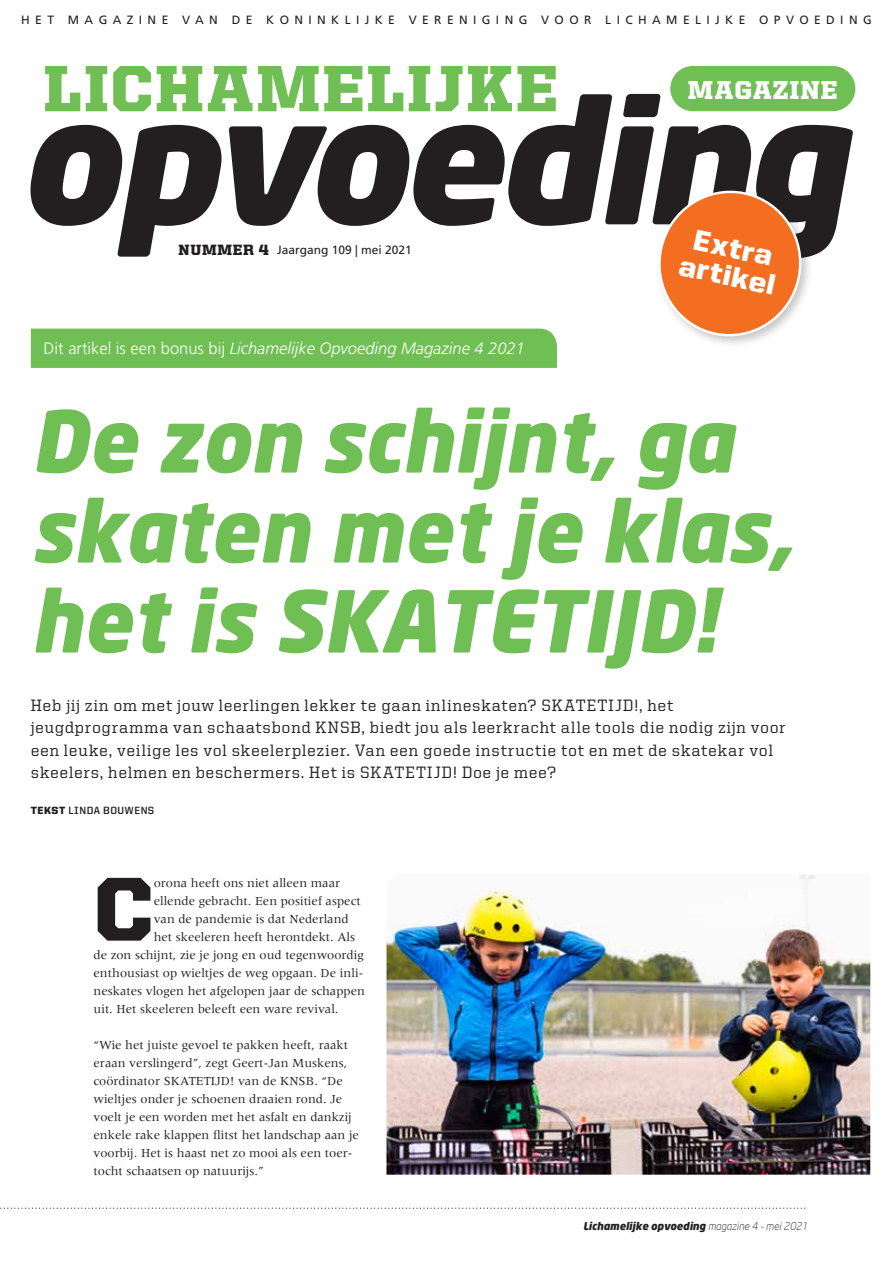
<style>
.page{position:relative;width:893px;height:1263px;background:#fff}
.page>*{position:absolute;margin:0;border:0;box-sizing:border-box;transform-origin:0 0}
.t1{font:italic 900 168.3px "Neo Sans";letter-spacing:-.035em;color:#231f20}
.t2{font:900 91.05px "United Serif Reg";color:#231f20}
.t3{font:italic 900 84px/90px "Neo Sans";color:#6fbf54}
.t4{font:900 65.7px "United Serif Reg";letter-spacing:.03em;color:#6fbf54}
.t5{font:900 29.1px/27.9px "United Sans Reg";color:#fff;text-align:center}
.t6{font:900 26.1px "United Serif Reg";letter-spacing:.035em;color:#fff}
.t7{font:500 16.5px/22.5px "United Serif Reg";letter-spacing:.05em;color:#231f20}
.t8{font:italic 300 16.5px "Frutiger LT Std";color:#fff}
.t9{font:12.75px/18px "Meridien LT Std";color:#231f20}
.t10{font:12px "Frutiger LT Std";letter-spacing:.45em;color:#231f20}
.t11{font:12px "Frutiger LT Std";color:#231f20}
.t12{font:italic 900 10.5px "Neo Sans";color:#231f20}
.t13{font:700 10.5px "United Sans Reg";letter-spacing:.05em;color:#231f20}
.s1{font-family:"United Serif Reg";font-weight:900;font-size:15px}
.s2{font-style:normal}
.s3{font-weight:900}
.s4{font-weight:300}
</style>
<div class="page">
<div style="left:670px;top:66px;width:185px;height:45px;background:#6fbf54;border-radius:23px"></div>
<svg style="left:660px;top:192px;width:149px;height:150px"></svg>
<div style="left:31px;top:329px;width:526px;height:39px;background:#6fbf54"></div>
<img style="left:386px;top:874px;width:484px;height:301px">
<svg style="left:0;top:1207px;width:808px;height:2px"></svg>
<p class="t10" style="left:21px;top:13px;width:852px">HET MAGAZINE VAN DE KONINKLIJKE VERENIGING VOOR LICHAMELIJKE OPVOEDING</p>
<h3 class="t4" style="left:43px;top:52px;width:516px">LICHAMELIJKE</h3>
<h3 class="t6" style="left:688px;top:75px;width:151px">MAGAZINE</h3>
<h1 class="t1" style="left:17px;top:52px;width:830px">opvoeding</h1>
<h3 class="t5" style="left:688px;top:224px;width:99px;rotate:12deg">Extra artikel</h3>
<p class="t11" style="left:179px;top:243px;width:235px"><span class="s1">NUMMER 4</span> Jaargang 109 | mei 2021</p>
<p class="t8" style="left:44px;top:339px;width:483px"><span class="s2">Dit artikel is een bonus bij</span> Lichamelijke Opvoeding Magazine 4 2021</p>
<h3 class="t3" style="left:31px;top:394px;width:763px">De zon schijnt, ga skaten met je klas, het is SKATETIJD!</h3>
<p class="t7" style="left:31px;top:693px;width:756px">Heb jij zin om met jouw leerlingen lekker te gaan inlineskaten? SKATETIJD!, het jeugdprogramma van schaatsbond KNSB, biedt jou als leerkracht alle tools die nodig zijn voor een leuke, veilige les vol skeelerplezier. Van een goede instructie tot en met de skatekar vol skeelers, helmen en beschermers. Het is SKATETIJD! Doe je mee?</p>
<p class="t13" style="left:31px;top:805px;width:125px"><span class="s3">TEKST</span> LINDA BOUWENS</p>
<h2 class="t2" style="left:94px;top:859px;width:62px">C</h2>
<p class="t9" style="left:154px;top:873px;width:188px">orona heeft ons niet alleen maar</p>
<p class="t9" style="left:154px;top:891px;width:209px">ellende gebracht. Een positief aspect</p>
<p class="t9" style="left:154px;top:909px;width:197px">van de pandemie is dat Nederland</p>
<p class="t9" style="left:154px;top:927px;width:203px">het skeeleren heeft herontdekt. Als</p>
<p class="t9" style="left:94px;top:945px;width:272px">de zon schijnt, zie je jong en oud tegenwoordig</p>
<p class="t9" style="left:94px;top:963px;width:272px">enthousiast op wieltjes de weg opgaan. De inli-</p>
<p class="t9" style="left:94px;top:981px;width:273px">neskates vlogen het afgelopen jaar de schappen</p>
<p class="t9" style="left:94px;top:999px;width:246px">uit. Het skeeleren beleeft een ware revival.</p>
<p class="t9" style="left:94px;top:1035px;width:267px">“Wie het juiste gevoel te pakken heeft, raakt eraan verslingerd”, zegt Geert-Jan Muskens, coördinator SKATETIJD! van de KNSB. “De wieltjes onder je schoenen draaien rond. Je voelt je een worden met het asfalt en dankzij enkele rake klappen flitst het landschap aan je voorbij. Het is haast net zo mooi als een toer&shy;tocht schaatsen op natuurijs.”</p>
<p class="t12" style="left:583px;top:1219px;width:226px">Lichamelijke opvoeding <span class="s4">magazine 4 - mei 2021</span></p>
</div>
